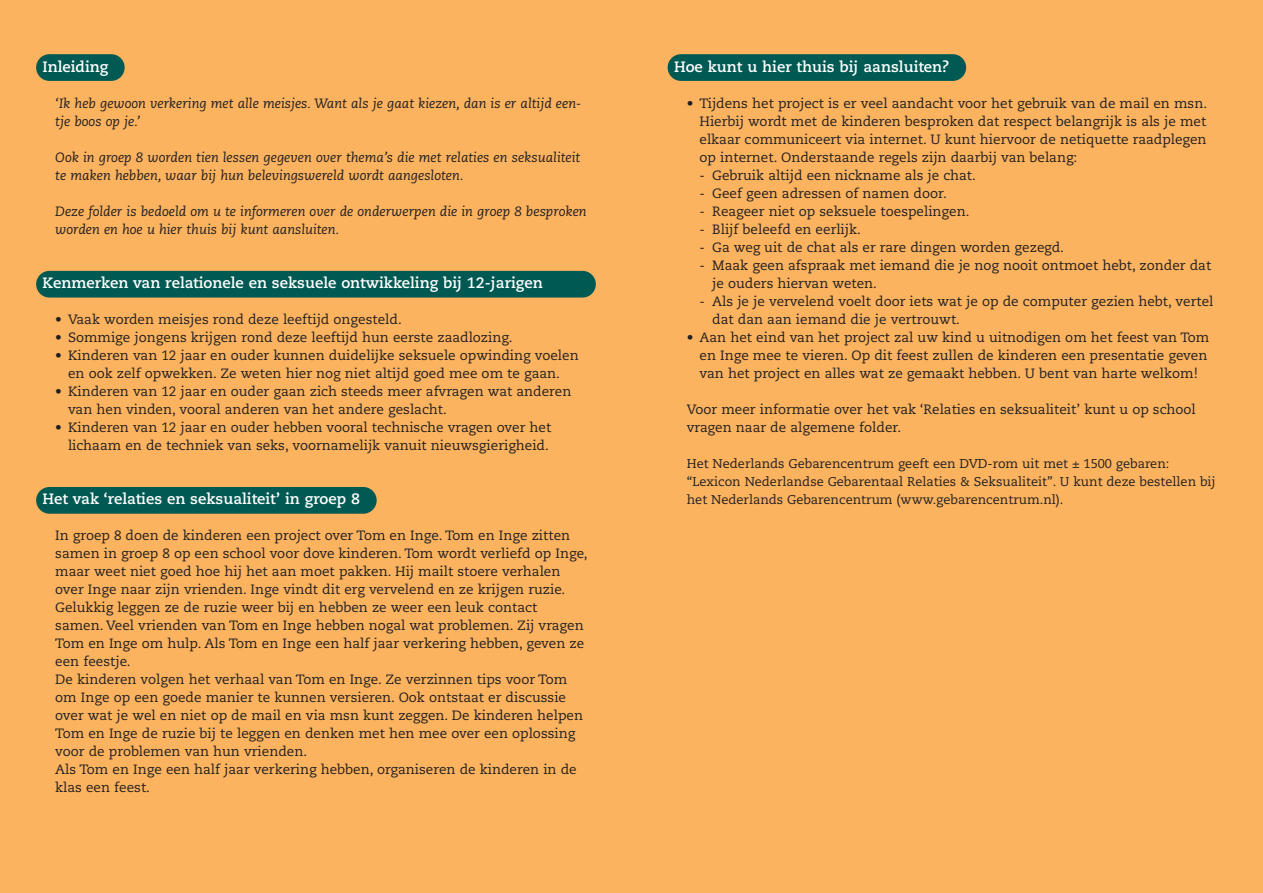
<style>
.page{position:relative;width:1263px;height:893px;background:#fbb35f}
.page>*{position:absolute;margin:0;border:0;box-sizing:border-box;transform-origin:0 0}
.t1{font:700 15px "Caecilia";color:#fff}
.t2{font:13.5px/18px "Caecilia";color:#231f20}
.t3{font:italic 13.5px/18px "Caecilia";color:#231f20}
.t4{font:12.75px/18px "Caecilia";color:#231f20}
</style>
<div class="page">
<div style="left:668px;top:54px;width:298px;height:27px;background:#005953;border-radius:13px"></div>
<div style="left:36px;top:271px;width:560px;height:27px;background:#005953;border-radius:13px"></div>
<div style="left:36px;top:54px;width:89px;height:27px;background:#005953;border-radius:13px"></div>
<div style="left:36px;top:487px;width:341px;height:27px;background:#005953;border-radius:13px"></div>
<p class="t1" style="left:43px;top:61px;width:67px">Inleiding</p>
<p class="t3" style="left:55px;top:96px;width:527px">‘Ik heb gewoon verkering met alle meisjes. Want als je gaat kiezen, dan is er altijd een&shy;tje boos op je.’</p>
<p class="t3" style="left:55px;top:150px;width:526px">Ook in groep 8 worden tien lessen gegeven over thema’s die met relaties en seksualiteit te maken hebben, waar bij hun belevingswereld wordt aangesloten.</p>
<p class="t3" style="left:55px;top:204px;width:533px">Deze folder is bedoeld om u te informeren over de onderwerpen die in groep 8 besproken worden en hoe u hier thuis bij kunt aansluiten.</p>
<p class="t1" style="left:43px;top:277px;width:502px">Kenmerken van relationele en seksuele ontwikkeling bij 12-jarigen</p>
<p class="t2" style="left:55px;top:312px;width:348px">• Vaak worden meisjes rond deze leeftijd ongesteld.</p>
<p class="t2" style="left:55px;top:330px;width:459px">• Sommige jongens krijgen rond deze leeftijd hun eerste zaadlozing.</p>
<p class="t2" style="left:55px;top:348px;width:525px;text-align:center">• Kinderen van 12 jaar en ouder kunnen duidelijke seksuele opwinding voelen en ook zelf opwekken. Ze weten hier nog niet altijd goed mee om te gaan.</p>
<p class="t2" style="left:68px;top:384px;width:505px;text-indent:-13px">• Kinderen van 12 jaar en ouder gaan zich steeds meer afvragen wat anderen van hen vinden, vooral anderen van het andere geslacht.</p>
<p class="t2" style="left:55px;top:420px;width:498px;text-align:right">• Kinderen van 12 jaar en ouder hebben vooral technische vragen over het lichaam en de techniek van seks, voornamelijk vanuit nieuwsgierigheid.</p>
<p class="t1" style="left:43px;top:493px;width:319px">Het vak ‘relaties en seksualiteit’ in groep 8</p>
<p class="t2" style="left:55px;top:528px;width:534px">In groep 8 doen de kinderen een project over Tom en Inge. Tom en Inge zitten samen in groep 8 op een school voor dove kinderen. Tom wordt verliefd op Inge, maar weet niet goed hoe hij het aan moet pakken. Hij mailt stoere verhalen over Inge naar zijn vrienden. Inge vindt dit erg vervelend en ze krijgen ruzie.<br>Gelukkig leggen ze de ruzie weer bij en hebben ze weer een leuk contact samen. Veel vrienden van Tom en Inge hebben nogal wat problemen. Zij vragen Tom en Inge om hulp. Als Tom en Inge een half jaar verkering hebben, geven ze een feestje.<br>De kinderen volgen het verhaal van Tom en Inge. Ze verzinnen tips voor Tom om Inge op een goede manier te kunnen versieren. Ook ontstaat er discussie over wat je wel en niet op de mail en via msn kunt zeggen. De kinderen helpen Tom en Inge de ruzie bij te leggen en denken met hen mee over een oplossing voor de problemen van hun vrienden.<br>Als Tom en Inge een half jaar verkering hebben, organiseren de kinderen in de klas een feest.</p>
<p class="t1" style="left:674px;top:61px;width:277px">Hoe kunt u hier thuis bij aansluiten?</p>
<p class="t2" style="left:699px;top:96px;width:509px;text-align:justify;text-indent:-13px">• Tijdens het project is er veel aandacht voor het gebruik van de mail en msn.<br>Hierbij wordt met de kinderen besproken dat respect belangrijk is als je met elkaar communiceert via internet. U kunt hiervoor de netiquette raadplegen op internet. Onderstaande regels zijn daarbij van belang:</p>
<p class="t2" style="left:699px;top:168px;width:278px">- Gebruik altijd een nickname als je chat.</p>
<p class="t2" style="left:699px;top:186px;width:249px">- Geef geen adressen of namen door.</p>
<p class="t2" style="left:699px;top:204px;width:271px">- Reageer niet op seksuele toespelingen.</p>
<p class="t2" style="left:699px;top:222px;width:163px">- Blijf beleefd en eerlijk.</p>
<p class="t2" style="left:699px;top:240px;width:366px">- Ga weg uit de chat als er rare dingen worden gezegd.</p>
<p class="t2" style="left:712px;top:258px;width:500px;text-indent:-13px">- Maak geen afspraak met iemand die je nog nooit ontmoet hebt, zonder dat je ouders hiervan weten.</p>
<p class="t2" style="left:712px;top:294px;width:503px;text-indent:-13px">- Als je je vervelend voelt door iets wat je op de computer gezien hebt, vertel dat dan aan iemand die je vertrouwt.</p>
<p class="t2" style="left:699px;top:330px;width:511px;text-indent:-13px">• Aan het eind van het project zal uw kind u uitnodigen om het feest van Tom en Inge mee te vieren. Op dit feest zullen de kinderen een presentatie geven van het project en alles wat ze gemaakt hebben. U bent van harte welkom!</p>
<p class="t2" style="left:687px;top:402px;width:510px">Voor meer informatie over het vak ‘Relaties en seksualiteit’ kunt u op school vragen naar de algemene folder.</p>
<p class="t4" style="left:687px;top:456px;width:530px">Het Nederlands Gebarencentrum geeft een DVD-rom uit met ± 1500 gebaren: “Lexicon Nederlandse Gebarentaal Relaties &amp; Seksualiteit”. U kunt deze bestellen bij het Nederlands Gebarencentrum (www.gebarencentrum.nl).</p>
</div>
